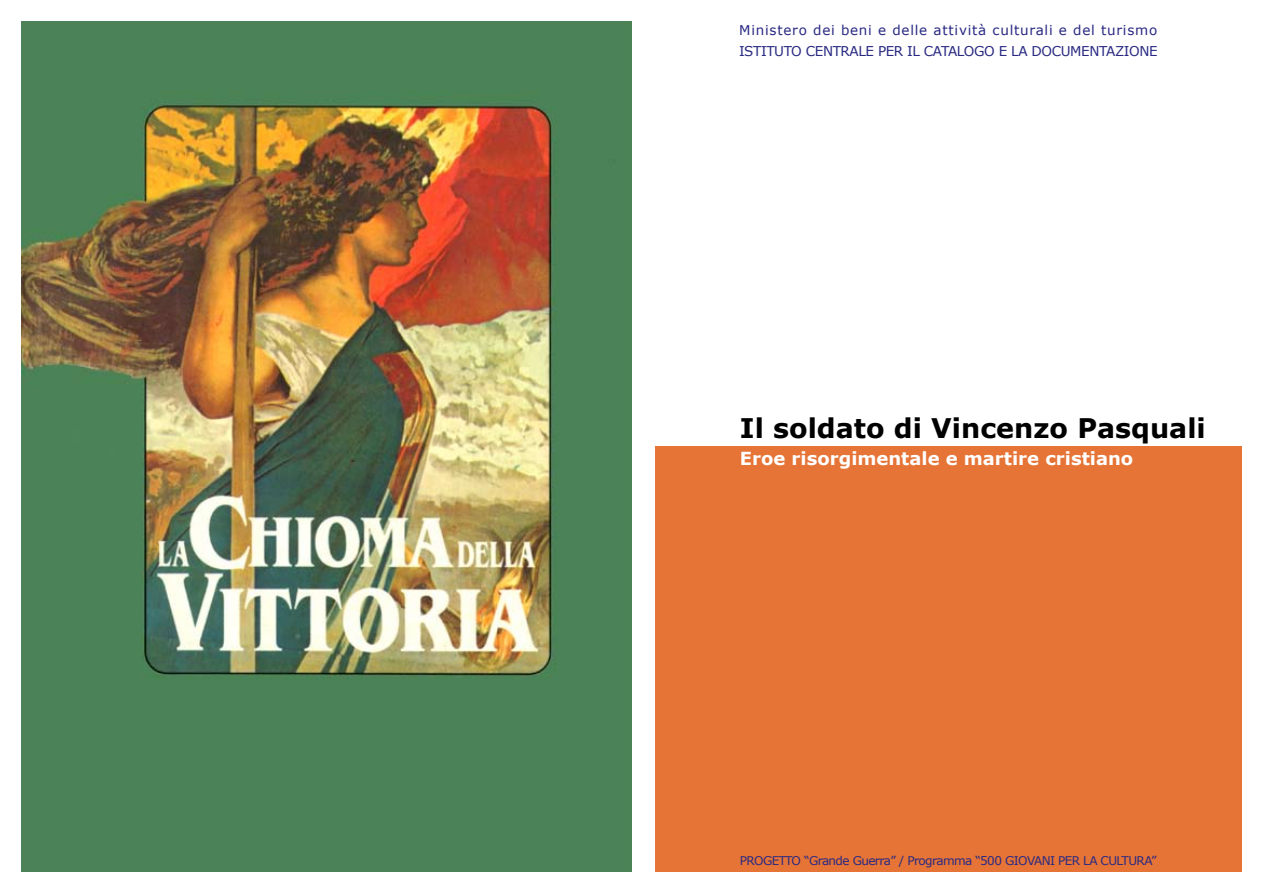
<style>
.page{position:relative;width:1263px;height:893px;background:#fff}
.page>*{position:absolute;margin:0;border:0;box-sizing:border-box;transform-origin:0 0}
.t1{font:700 27px "Verdana";color:#000}
.t2{font:700 18px "Verdana";color:#fff}
.t3{font:13.5px/21px "Verdana";letter-spacing:.045em;color:#292983}
.t4{font:12px "Verdana";letter-spacing:-.05em;color:#292983}
</style>
<div class="page">
<div style="left:655px;top:446px;width:587px;height:426px;background:#e67436"></div>
<img style="left:21px;top:21px;width:610px;height:851px">
<p class="t3" style="left:739px;top:20px;width:420px">Ministero dei beni e delle attività culturali e del turismo<br>ISTITUTO CENTRALE PER IL CATALOGO E LA DOCUMENTAZIONE</p>
<h1 class="t1" style="left:740px;top:409px;width:467px">Il soldato di Vincenzo Pasquali</h1>
<h2 class="t2" style="left:740px;top:445px;width:395px">Eroe risorgimentale e martire cristiano</h2>
<p class="t4" style="left:740px;top:852px;width:418px">PROGETTO “Grande Guerra” / Programma “500 GIOVANI PER LA CULTURA”</p>
</div>
